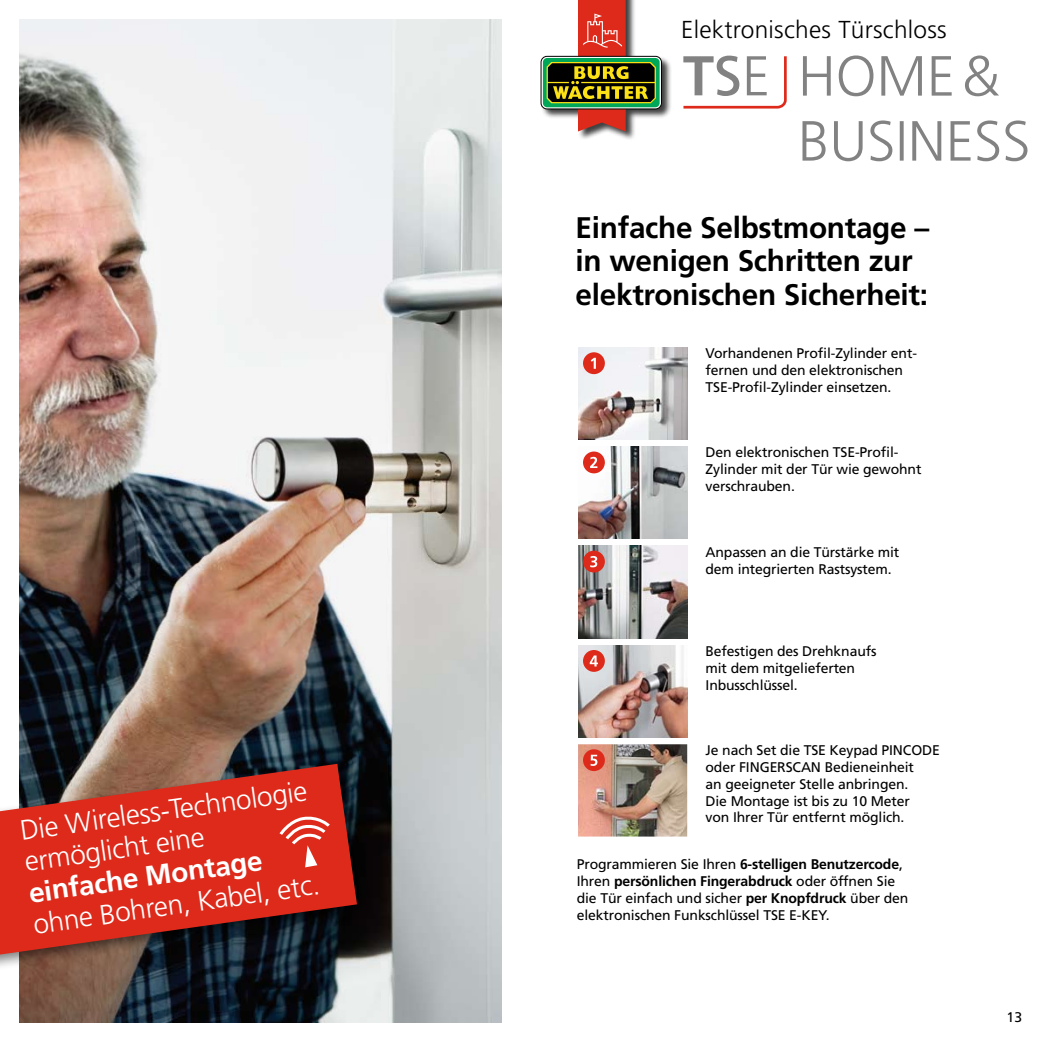
<style>
.page{position:relative;width:1042px;height:1042px;background:#fff}
.page>*{position:absolute;margin:0;border:0;box-sizing:border-box;transform-origin:0 0}
.t1{font:700 29.75px/33.2px "Frutiger";letter-spacing:-.01em;color:#000}
.t2{font:300 28px/31.5px "Frutiger";color:#fff}
.t3{font:700 28px "Frutiger";color:#fff}
.t4{font:300 24.5px "Frutiger";letter-spacing:.01em;color:#000}
.t5{font:14px/16.8px "Frutiger";letter-spacing:-.01em;color:#000}
.s1{font-weight:700}
</style>
<div class="page">
<img style="left:20px;top:20px;width:481px;height:1002px">
<div style="left:0;top:758px;width:370px;height:212px;background:#000;opacity:.5"></div>
<svg style="left:0;top:764px;width:357px;height:190px;background:#b22f24"></svg>
<svg style="left:278px;top:812px;width:54px;height:55px;background:#e24f43"></svg>
<img style="left:578px;top:347px;width:109px;height:93px">
<div style="left:583px;top:352px;width:22px;height:22px;background:#dd2a1b;border-radius:50%"></div>
<svg style="left:591px;top:358px;width:5px;height:11px"></svg>
<img style="left:578px;top:446px;width:109px;height:93px">
<div style="left:583px;top:451px;width:22px;height:22px;background:#dd2a1b;border-radius:50%"></div>
<svg style="left:590px;top:457px;width:7px;height:11px"></svg>
<img style="left:578px;top:546px;width:109px;height:92px">
<div style="left:583px;top:551px;width:22px;height:21px;background:#dd2a1b;border-radius:50%"></div>
<svg style="left:590px;top:556px;width:7px;height:11px"></svg>
<img style="left:578px;top:645px;width:109px;height:92px">
<div style="left:583px;top:650px;width:22px;height:22px;background:#dd2a1b;border-radius:50%"></div>
<svg style="left:590px;top:655px;width:8px;height:11px"></svg>
<img style="left:578px;top:744px;width:109px;height:92px">
<div style="left:583px;top:749px;width:22px;height:22px;background:#dd2a1b;border-radius:50%"></div>
<svg style="left:590px;top:755px;width:7px;height:11px"></svg>
<svg style="left:683px;top:55px;width:104px;height:54px"></svg>
<svg style="left:802px;top:120px;width:225px;height:41px"></svg>
<svg style="left:803px;top:55px;width:196px;height:41px"></svg>
<div style="left:540px;top:0;width:132px;height:141px;background:#000;opacity:.75"></div>
<div style="left:541px;top:56px;width:121px;height:53px;border:1px solid #000;border-radius:6px"></div>
<div style="left:543px;top:58px;width:116px;height:49px;background:#00a759;border-radius:4px"></div>
<svg style="left:546px;top:0;width:110px;height:131px"></svg>
<h2 class="t2" style="left:18px;top:815px;width:291px;rotate:-8deg">Die Wireless-Technologie ermöglicht eine</h2>
<h2 class="t3" style="left:27px;top:876px;width:237px;rotate:-8deg">einfache Montage</h2>
<h2 class="t2" style="left:31px;top:908px;width:290px;rotate:-8deg">ohne Bohren, Kabel, etc.</h2>
<h3 class="t4" style="left:681px;top:15px;width:267px">Elektronisches Türschloss</h3>
<h1 class="t1" style="left:575px;top:211px;width:355px">Einfache Selbstmontage – in wenigen Schritten zur elektronischen Sicherheit:</h1>
<p class="t5" style="left:705px;top:345px;width:212px">Vorhandenen Profil-Zylinder ent&shy;fernen und den elektronischen<br>TSE-Profil-Zylinder einsetzen.</p>
<p class="t5" style="left:705px;top:444px;width:217px">Den elektronischen TSE-Profil-<br>Zylinder mit der Tür wie gewohnt verschrauben.</p>
<p class="t5" style="left:705px;top:543px;width:195px">Anpassen an die Türstärke mit dem integrierten Rastsystem.</p>
<p class="t5" style="left:705px;top:642px;width:172px">Befestigen des Drehknaufs mit dem mitgelieferten<br>Inbusschlüssel.</p>
<p class="t5" style="left:705px;top:742px;width:210px">Je nach Set die TSE Keypad Pincode oder FINGERSCAN Bedieneinheit an geeigneter Stelle anbringen.<br>Die Montage ist bis zu 10 Meter von Ihrer Tür entfernt möglich.</p>
<p class="t5" style="left:577px;top:856px;width:333px">Programmieren Sie Ihren <span class="s1">6-stelligen Benutzercode</span>, Ihren <span class="s1">persönlichen Fingerabdruck</span> oder öffnen Sie die Tür einfach und sicher <span class="s1">per Knopfdruck</span> über den elektronischen Funkschlüssel TSE E-KEY.</p>
<p class="t5" style="left:1006px;top:1008px;width:17px">13</p>
</div>
